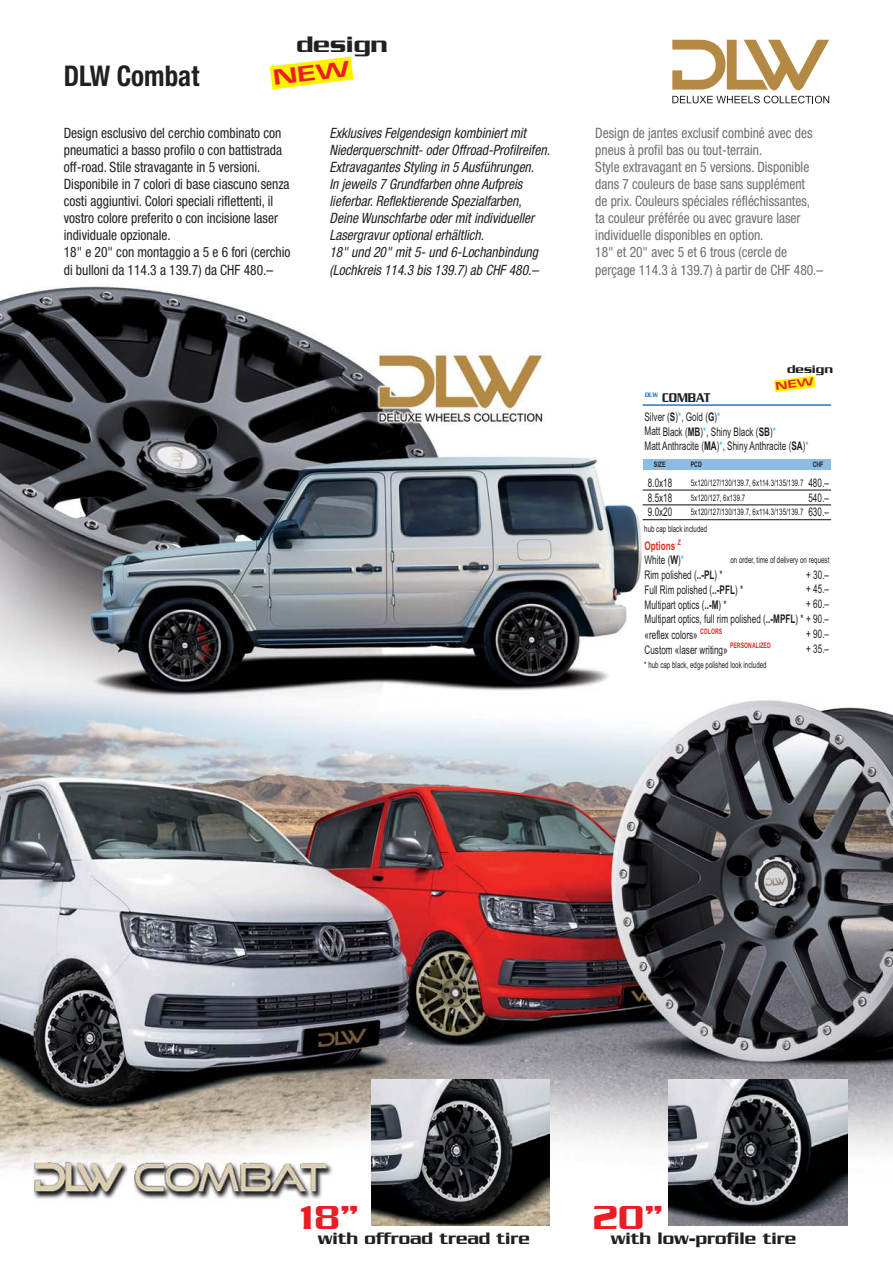
<style>
.page{position:relative;width:893px;height:1263px;background:#fff}
.page>*{position:absolute;margin:0;border:0;box-sizing:border-box;transform-origin:0 0}
.t1{font:500 36px "Serpentine";color:#ed1c24}
.t2{font:700 condensed 28.5px "Helvetica Neue";color:#231f20;scale:.95 1}
.t3{font:500 24.3px "Serpentine";color:#231f20;scale:1.1 1}
.t4{font:500 18px "Serpentine";color:#231f20}
.t5{font:condensed 14.25px/17.1px "Helvetica Neue";color:#231f20;scale:.95 1}
.t6{font:italic condensed 14.25px/17.1px "Helvetica Neue";color:#231f20;scale:.95 1}
.t7{font:condensed 14.25px/17.1px "Helvetica Neue";color:#6d6e70;scale:.95 1}
.t8{font:500 13.8px "Serpentine";color:#231f20;scale:.84 1}
.t9{font:500 12.15px "Serpentine";color:#231f20;scale:1.1 1}
.t10{font:12px/14.9px "Arial Narrow";color:#231f20;scale:.84 1}
.t11{font:700 12px "Arial Narrow";color:#e22c25;scale:.84 1}
.t12{font:9px/16.2px "Arial Narrow";color:#231f20;scale:.84 1}
.t13{font:700 7.65px "Arial Narrow";color:#e22c25;scale:.84 1}
.t14{font:700 7.65px "Arial Narrow";color:#231f20;scale:.84 1}
.s1{font-weight:700}
.s2{color:#29ade4}
.s3{font-size:12px}
</style>
<div class="page">
<img style="left:0;top:39px;width:893px;height:1187px">
<img style="left:371px;top:1079px;width:179px;height:146px">
<img style="left:669px;top:1079px;width:178px;height:146px">
<div style="left:643px;top:459px;width:31px;height:11px;background:#8cbbe4"></div>
<div style="left:674px;top:459px;width:16px;height:11px;background:#8cbbe4"></div>
<div style="left:689px;top:459px;width:142px;height:11px;background:#8cbbe4"></div>
<hr style="left:643px;top:404px;width:188px;height:2px;background:#2678be">
<hr style="left:643px;top:490px;width:188px;height:1px;background:#231f20">
<hr style="left:643px;top:505px;width:188px;height:1px;background:#231f20">
<hr style="left:643px;top:519px;width:188px;height:1px;background:#231f20">
<svg style="left:672px;top:96px;width:157px;height:7px"></svg>
<svg style="left:672px;top:40px;width:157px;height:50px"></svg>
<svg style="left:774px;top:376px;width:42px;height:16px"></svg>
<svg style="left:270px;top:57px;width:83px;height:32px"></svg>
<h2 class="t2" style="left:64px;top:66px;width:144px">DLW Combat</h2>
<h3 class="t3" style="left:296px;top:34px;width:85px">design</h3>
<p class="t5" style="left:64px;top:126px;width:240px">Design esclusivo del cerchio combinato con pneumatici a basso profilo o con battistrada off-road. Stile stravagante in 5 versioni.<br>Disponibile in 7 colori di base ciascuno senza costi aggiuntivi. Colori speciali riflettenti, il vostro colore preferito o con incisione laser individuale opzionale.<br>18" e 20" con montaggio a 5 e 6 fori (cerchio di bulloni da 114.3 a 139.7) da CHF 480.–</p>
<p class="t6" style="left:329px;top:126px;width:236px">Exklusives Felgendesign kombiniert mit Niederquerschnitt-oderOffroad-Profilreifen.<br>Extravagantes Styling in 5 Ausführungen.<br>In jeweils 7 Grundfarben ohne Aufpreis lieferbar.Reflektierende Spezialfarben, Deine Wunschfarbe odermit individueller Lasergravuroptionalerhältlich.<br>18" und 20" mit 5-und 6-Lochanbindung (Lochkreis 114.3 bis 139.7) ab CHF 480.–</p>
<p class="t7" style="left:595px;top:126px;width:241px">Design de jantes exclusif combiné avec des pneus à profil bas ou tout-terrain.<br>Style extravagant en 5 versions. Disponible dans 7 couleurs de base sans supplément<br>de prix. Couleurs spéciales réfléchissantes,<br>ta couleur préférée ou avec gravure laser individuelle disponibles en option.<br>18" et 20" avec 5 et 6 trous (cercle de perçage 114.3 à 139.7) à partir de CHF 480.–</p>
<p class="t9" style="left:787px;top:364px;width:43px">design</p>
<p class="t8" style="left:645px;top:392px;width:80px"><sup>DLW</sup> COMBAT</p>
<p class="t10" style="left:644px;top:410px;width:197px">Silver (<span class="s1">S</span>)<span class="s2">*</span>, Gold (<span class="s1">G</span>)<span class="s2">*<br></span>Matt Black (<span class="s1">MB</span>)<span class="s2">*</span>, Shiny Black (<span class="s1">SB</span>)<span class="s2">*<br></span>Matt Anthracite (<span class="s1">MA</span>)<span class="s2">*</span>, Shiny Anthracite (<span class="s1">SA</span>)<span class="s2">*</span></p>
<p class="t14" style="left:654px;top:460px;width:15px">SIZE</p>
<p class="t14" style="left:691px;top:460px;width:15px">PCD</p>
<p class="t14" style="left:813px;top:460px;width:14px">CHF</p>
<p class="t10" style="left:648px;top:476px;width:31px">8.0x18</p>
<p class="t12" style="left:691px;top:475px;width:166px">5x120/127/130/139.7, 6x114.3/135/139.7 <span class="s3">480.–</span></p>
<p class="t10" style="left:648px;top:491px;width:31px">8.5x18</p>
<p class="t12" style="left:691px;top:490px;width:66px">5x120/127, 6x139.7</p>
<p class="t10" style="left:808px;top:491px;width:26px">540.–</p>
<p class="t10" style="left:648px;top:506px;width:31px">9.0x20</p>
<p class="t12" style="left:644px;top:505px;width:221px;text-indent:47px">5x120/127/130/139.7, 6x114.3/135/139.7 <span class="s3">630.– </span>hub cap black included</p>
<p class="t11" style="left:644px;top:539px;width:38px">Options</p>
<p class="t13" style="left:678px;top:537px;width:5px">Z</p>
<p class="t10" style="left:644px;top:554px;width:49px">White (<span class="s1">W</span>)<span class="s2">*</span></p>
<p class="t12" style="left:730px;top:552px;width:119px">on order, time of delivery on request</p>
<p class="t10" style="left:644px;top:568px;width:95px">Rim polished (<span class="s1">..-PL</span>) *</p>
<p class="t10" style="left:806px;top:568px;width:29px">+ 30.–</p>
<p class="t10" style="left:644px;top:583px;width:119px">Full Rim polished (<span class="s1">..-PFL</span>) *</p>
<p class="t10" style="left:806px;top:583px;width:29px">+ 45.–</p>
<p class="t10" style="left:644px;top:598px;width:99px">Multipart optics (<span class="s1">..-M</span>) *</p>
<p class="t10" style="left:644px;top:598px;width:221px;line-height:15.3px;text-align:justify;text-indent:162px">+ 60.– Multipart optics, full rim polished (<span class="s1">..-MPFL</span>) * + 90.– «reflex colors»</p>
<p class="t13" style="left:700px;top:626px;width:28px">COLORS</p>
<p class="t10" style="left:806px;top:627px;width:29px">+ 90.–</p>
<p class="t10" style="left:644px;top:643px;width:101px">Custom «laser writing»</p>
<p class="t13" style="left:730px;top:641px;width:50px">PERSONALIZED</p>
<p class="t10" style="left:806px;top:642px;width:29px">+ 35.–</p>
<p class="t12" style="left:644px;top:657px;width:147px">* hub cap black, edge polished look included</p>
<h1 class="t1" style="left:300px;top:1203px;width:61px">18”</h1>
<p class="t4" style="left:318px;top:1231px;width:214px">with offroad tread tire</p>
<h1 class="t1" style="left:593px;top:1203px;width:72px">20”</h1>
<p class="t4" style="left:611px;top:1231px;width:187px">with low-profile tire</p>
</div>
